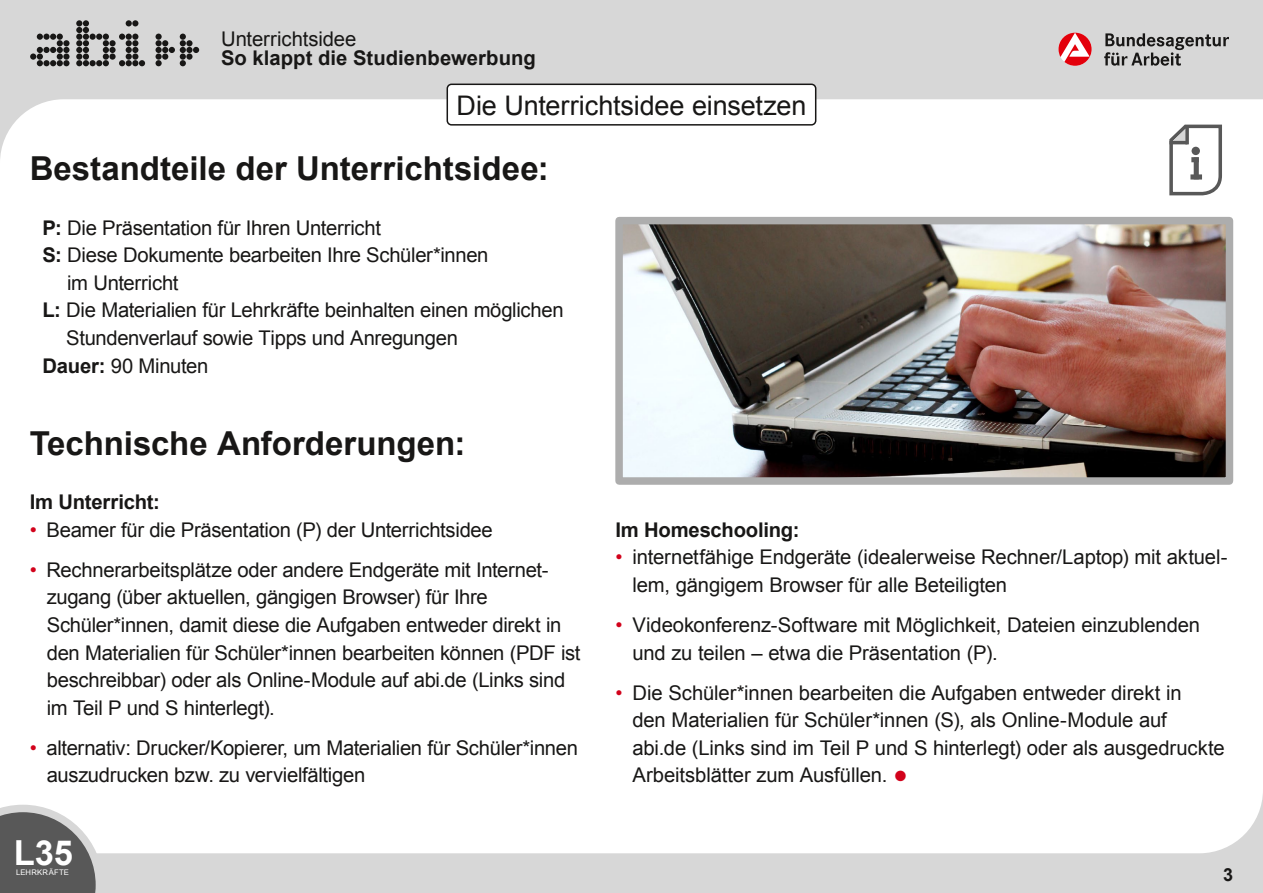
<style>
.page{position:relative;width:1263px;height:893px;background:#d7d7d7}
.page>*{position:absolute;margin:0;border:0;box-sizing:border-box;transform-origin:0 0}
.t1{font:700 34.5px "Arial";color:#fff}
.H2_22_pt{font:700 33px "Arial";color:#181716}
.t2{font:27px "Arial";letter-spacing:-.005em;color:#181716}
.p_13_5{font:20.25px/27.6px "Arial";letter-spacing:-.015em;color:#181716}
.p_OE_13_5{font:700 20.25px "Arial";letter-spacing:-.005em;color:#181716}
.t3{font:700 18px "Arial";color:#181716}
.t4{font:7.65px "Arial";letter-spacing:.03em;color:#fff}
.s1{font-weight:700}
.s2{color:#d2021b}
.s3{font-size:42px;color:#d2021b}
</style>
<div class="page">
<svg style="left:30px;top:34px;width:40px;height:32px"></svg>
<svg style="left:76px;top:20px;width:69px;height:46px"></svg>
<svg style="left:155px;top:34px;width:44px;height:32px"></svg>
<svg style="left:1104px;top:33px;width:125px;height:33px"></svg>
<svg style="left:1058px;top:33px;width:33px;height:33px"></svg>
<div style="left:0;top:99px;width:1263px;height:754px;background:#fff"></div>
<svg style="left:0;top:805px;width:103px;height:88px;background:#808080"></svg>
<div style="left:447px;top:84px;width:369px;height:41px;background:#fff;border-radius:4px"></div>
<div style="left:446px;top:84px;width:370px;height:42px;border:2px solid #181716;border-radius:4px"></div>
<svg style="left:1166px;top:123px;width:58px;height:74px;background:#dedede"></svg>
<hr style="left:1169px;top:141px;width:18px;height:3px;background:#585858">
<svg style="left:1185px;top:125px;width:4px;height:19px"></svg>
<div style="left:1190px;top:174px;width:12px;height:6px;background:#585858"></div>
<div style="left:1191px;top:157px;width:8px;height:5px;background:#585858"></div>
<div style="left:1194px;top:157px;width:5px;height:22px;background:#585858"></div>
<div style="left:1191px;top:147px;width:9px;height:8px;background:#585858;border-radius:50%"></div>
<img style="left:624px;top:226px;width:600px;height:250px">
<div style="left:615px;top:217px;width:618px;height:268px;border:8px solid #adadad"></div>
<p class="p_13_5" style="left:221px;top:26px;width:137px">Unterrichtsidee</p>
<p class="p_OE_13_5" style="left:221px;top:45px;width:316px">So klappt die Studienbewerbung</p>
<h1 class="t2" style="left:456px;top:88px;width:351px">Die Unterrichtsidee einsetzen</h1>
<p class="H2_22_pt" style="left:30px;top:147px;width:520px">Bestandteile der Unterrichtsidee:</p>
<p class="p_13_5" style="left:43px;top:214px;width:340px"><span class="s1">P:</span> Die Präsentation für Ihren Unterricht</p>
<p class="p_13_5" style="left:67px;top:242px;width:423px;text-indent:-25px"><span class="s1">S:</span> Diese Dokumente bearbeiten Ihre Schüler*innen im Unterricht</p>
<p class="p_13_5" style="left:66px;top:297px;width:499px;text-indent:-24px"><span class="s1">L:</span> Die Materialien für Lehrkräfte beinhalten einen möglichen<br>Stundenverlauf sowie Tipps und Anregungen</p>
<p class="p_13_5" style="left:43px;top:352px;width:167px"><span class="s1">Dauer:</span> 90 Minuten</p>
<p class="H2_22_pt" style="left:30px;top:421px;width:437px">Technische Anforderungen:</p>
<p class="p_OE_13_5" style="left:30px;top:489px;width:132px">Im Unterricht:</p>
<p class="p_13_5" style="left:30px;top:516px;width:464px"><span class="s2">•</span> Beamer für die Präsentation (P) der Unterrichtsidee</p>
<p class="p_13_5" style="left:47px;top:556px;width:535px;text-indent:-17px"><span class="s2">•</span> Rechnerarbeitsplätze oder andere Endgeräte mit Internet&shy;zugang (über aktuellen, gängigen Browser) für Ihre Schüler*innen, damit diese die Aufgaben entweder direkt in den Materialien für Schüler*innen bearbeiten können (PDF ist beschreibbar) oder als Online-Module auf abi.de (Links sind im Teil P und S hinterlegt).</p>
<p class="p_13_5" style="left:47px;top:734px;width:533px;text-indent:-17px"><span class="s2">•</span> alternativ: Drucker/Kopierer, um Materialien für Schüler*innen auszudrucken bzw. zu vervielfältigen</p>
<h1 class="t1" style="left:14px;top:830px;width:61px">L35</h1>
<p class="t4" style="left:16px;top:867px;width:55px">LEHRKRÄFTE</p>
<p class="p_OE_13_5" style="left:615px;top:516px;width:186px">Im Homeschooling:</p>
<p class="p_13_5" style="left:632px;top:544px;width:597px;text-indent:-17px"><span class="s2">•</span> internetfähige Endgeräte (idealerweise Rechner/Laptop) mit aktuel&shy;lem, gängigem Browser für alle Beteiligten</p>
<p class="p_13_5" style="left:632px;top:612px;width:569px;text-indent:-17px"><span class="s2">•</span> Videokonferenz-Software mit Möglichkeit, Dateien einzublenden und zu teilen – etwa die Präsentation (P).</p>
<p class="p_13_5" style="left:632px;top:679px;width:594px;text-indent:-17px"><span class="s2">•</span> Die Schüler*innen bearbeiten die Aufgaben entweder direkt in<br>den Materialien für Schüler*innen (S), als Online-Module auf abi.de (Links sind im Teil P und S hinterlegt) oder als ausgedruckte Arbeitsblätter zum Ausfüllen. <span class="s3">•</span></p>
<p class="t3" style="left:1223px;top:862px;width:12px">3</p>
</div>
